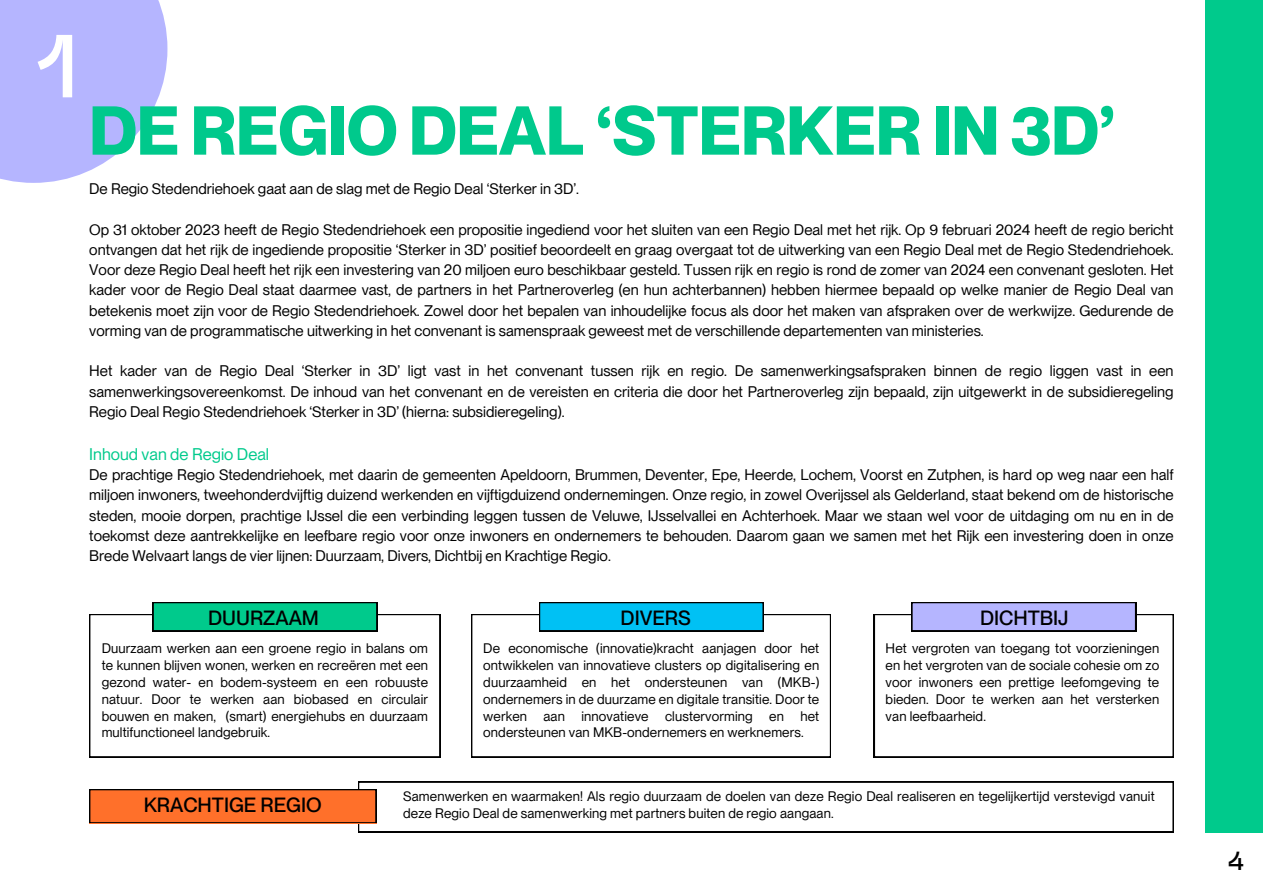
<style>
.page{position:relative;width:1263px;height:894px;background:#fff}
.page>*{position:absolute;margin:0;border:0;box-sizing:border-box;transform-origin:0 0}
.t1{font:500 88.5px "PP Neue Machina";color:#fff}
.t2{font:700 67.5px "Neue Montreal";color:#00c98c}
.t3{font:500 25.5px "PP Neue Machina";color:#000}
.t4{font:500 20.1px "PP Neue Montreal";color:#000}
.t5{font:16.5px "PP Neue Montreal";color:#00ca8c}
.t6{font:15px/20.2px "PP Neue Montreal";color:#000;text-align:justify}
.t7{font:13.5px/16.8px "PP Neue Montreal";letter-spacing:.01em;color:#010101;text-align:justify}
</style>
<div class="page">
<div style="left:0;top:0;width:167px;height:183px;background:#b5b5ff"></div>
<svg style="left:89px;top:614px;width:351px;height:142px"></svg>
<svg style="left:153px;top:602px;width:224px;height:29px;background:#00b980"></svg>
<svg style="left:471px;top:614px;width:360px;height:142px"></svg>
<svg style="left:539px;top:602px;width:225px;height:29px;background:#00b0de"></svg>
<svg style="left:874px;top:602px;width:299px;height:154px"></svg>
<svg style="left:89px;top:781px;width:1084px;height:50px"></svg>
<div style="left:1205px;top:0;width:58px;height:831px;background:#00ca8c"></div>
<h1 class="t1" style="left:34px;top:32px;width:47px">1</h1>
<p class="t2" style="left:89px;top:89px;width:1028px">DE REGIO DEAL ‘STERKER IN 3D’</p>
<h4 class="t6" style="left:89px;top:178px;width:491px">De Regio Stedendriehoek gaat aan de slag met de Regio Deal ‘Sterker in 3D’.</h4>
<h4 class="t6" style="left:89px;top:219px;width:1086px">Op 31 oktober 2023 heeft de Regio Stedendriehoek een propositie ingediend voor het sluiten van een Regio Deal met het rijk. Op 9 februari 2024 heeft de regio bericht ontvangen dat het rijk de ingediende propositie ‘Sterker in 3D’ positief beoordeelt en graag overgaat tot de uitwerking van een Regio Deal met de Regio Stedendriehoek.<br>Voor deze Regio Deal heeft het rijk een investering van 20 miljoen euro beschikbaar gesteld. Tussen rijk en regio is rond de zomer van 2024 een convenant gesloten. Het kader voor de Regio Deal staat daarmee vast, de partners in het Partneroverleg (en hun achterbannen) hebben hiermee bepaald op welke manier de Regio Deal van betekenis moet zijn voor de Regio Stedendriehoek. Zowel door het bepalen van inhoudelijke focus als door het maken van afspraken over de werkwijze. Gedurende de vorming van de programmatische uitwerking in het convenant is samenspraak geweest met de verschillende departementen van ministeries.</h4>
<h4 class="t6" style="left:89px;top:361px;width:1086px">Het kader van de Regio Deal ‘Sterker in 3D’ ligt vast in het convenant tussen rijk en regio. De samenwerkingsafspraken binnen de regio liggen vast in een samenwerkingsovereenkomst. De inhoud van het convenant en de vereisten en criteria die door het Partneroverleg zijn bepaald, zijn uitgewerkt in de subsidieregeling Regio Deal Regio Stedendriehoek ‘Sterker in 3D’ (hierna: subsidieregeling).</h4>
<h4 class="t5" style="left:89px;top:444px;width:181px">Inhoud van de Regio Deal</h4>
<h4 class="t6" style="left:89px;top:464px;width:1086px">De prachtige Regio Stedendriehoek, met daarin de gemeenten Apeldoorn, Brummen, Deventer, Epe, Heerde, Lochem, Voorst en Zutphen, is hard op weg naar een half miljoen inwoners, tweehonderdvijftig duizend werkenden en vijftigduizend ondernemingen. Onze regio, in zowel Overijssel als Gelderland, staat bekend om de historische steden, mooie dorpen, prachtige IJssel die een verbinding leggen tussen de Veluwe, IJsselvallei en Achterhoek. Maar we staan wel voor de uitdaging om nu en in de toekomst deze aantrekkelijke en leefbare regio voor onze inwoners en ondernemers te behouden. Daarom gaan we samen met het Rijk een investering doen in onze Brede Welvaart langs de vier lijnen: Duurzaam, Divers, Dichtbij en Krachtige Regio.</h4>
<h3 class="t4" style="left:208px;top:605px;width:112px">DUURZAAM</h3>
<h3 class="t7" style="left:102px;top:639px;width:328px">Duurzaam werken aan een groene regio in balans om te kunnen blijven wonen, werken en recreëren met een gezond water- en bodem-systeem en een robuuste natuur. Door te werken aan biobased en circulair bouwen en maken, (smart) energiehubs en duurzaam multifunctioneel landgebruik.</h3>
<h3 class="t4" style="left:621px;top:605px;width:72px">DIVERS</h3>
<p class="t7" style="left:483px;top:639px;width:337px">De economische (innovatie)kracht aanjagen door het ontwikkelen van innovatieve clusters op digitalisering en duurzaamheid en het ondersteunen van (MKB-) ondernemers in de duurzame en digitale transitie. Door te werken aan innovatieve clustervorming en het ondersteunen van MKB-ondernemers en werknemers.</p>
<p class="t4" style="left:980px;top:605px;width:90px">DICHTBIJ</p>
<p class="t7" style="left:886px;top:639px;width:275px">Het vergroten van toegang tot voorzieningen en het vergroten van de sociale cohesie om zo voor inwoners een prettige leefomgeving te bieden. Door te werken aan het versterken van leefbaarheid.</p>
<p class="t4" style="left:144px;top:792px;width:179px">KRACHTIGE REGIO</p>
<h3 class="t7" style="left:403px;top:787px;width:753px">Samenwerken en waarmaken! Als regio duurzaam de doelen van deze Regio Deal realiseren en tegelijkertijd verstevigd vanuit deze Regio Deal de samenwerking met partners buiten de regio aangaan.</h3>
<h3 class="t3" style="left:1227px;top:851px;width:19px">4</h3>
</div>
